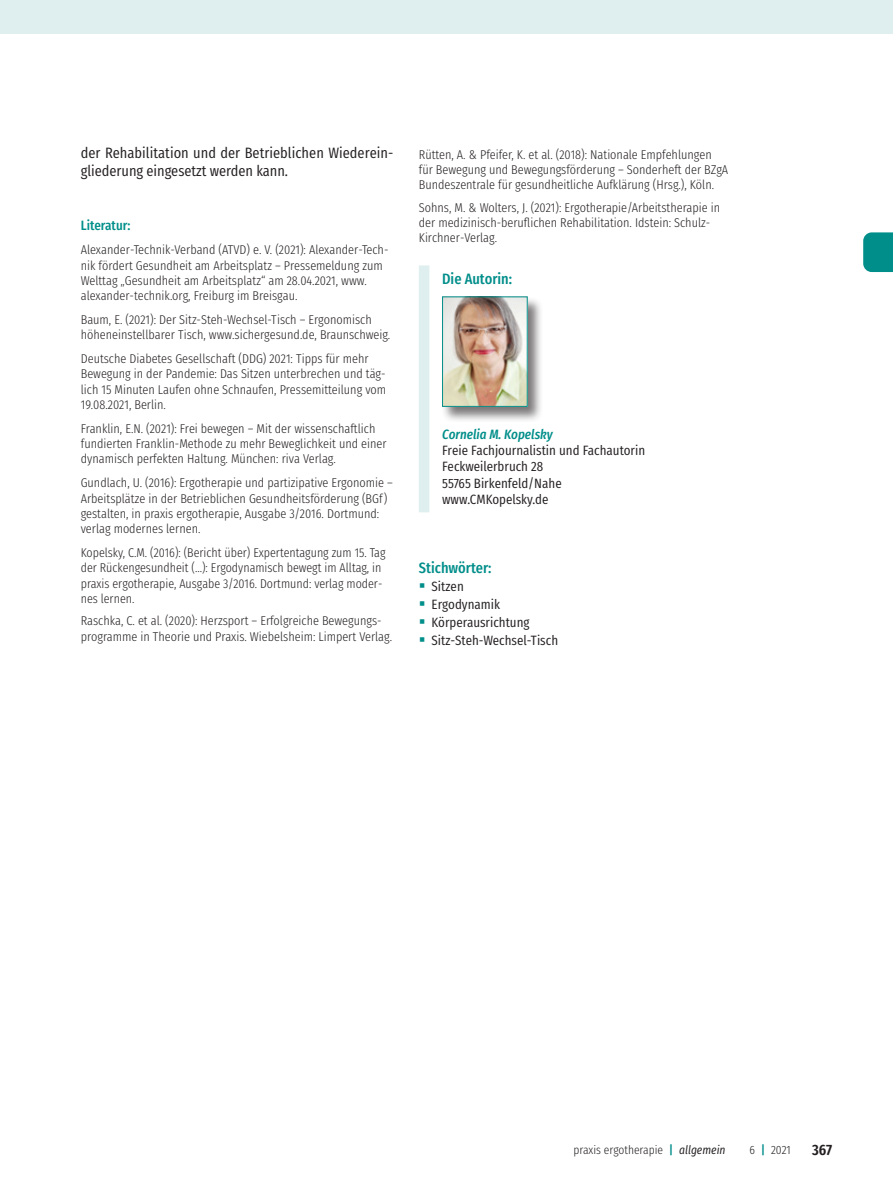
<style>
.page{position:relative;width:893px;height:1191px;background:#fff}
.page>*{position:absolute;margin:0;border:0;box-sizing:border-box;transform-origin:0 0}
.t1{font:15px/18px "Fira Sans Condensed";color:#231f20}
.t2{font:500 15px "Fira Sans Condensed";color:#008e8a}
.t3{font:600 15px "Fira Sans Condensed";color:#231f20}
.t4{font:13.5px/16.2px "Fira Sans Condensed";color:#231f20}
.t5{font:italic 500 13.5px "Fira Sans Condensed";color:#008e8a}
.t6{font:500 13.5px "Fira Sans Condensed";color:#008e8a}
.t7{font:300 12.75px/15.3px "Fira Sans Condensed";color:#231f20}
.t8{font:300 12px "Fira Sans Condensed";color:#231f20}
.s1{font-weight:500;color:#008e8a}
.s2{font-weight:400;font-style:italic}
</style>
<div class="page">
<svg style="left:863px;top:232px;width:30px;height:40px"></svg>
<div style="left:0;top:0;width:893px;height:34px;background:#dfefef"></div>
<div style="left:419px;top:265px;width:10px;height:247px;background:#dfefef"></div>
<div style="left:441px;top:295px;width:102px;height:128px;background:#231f20;opacity:.6"></div>
<img style="left:444px;top:298px;width:82px;height:107px">
<div style="left:442px;top:296px;width:86px;height:111px;border:1px solid #008e8a"></div>
<p class="t1" style="left:81px;top:142px;width:314px">der Rehabilitation und der Betrieblichen Wiederein&shy;gliederung eingesetzt werden kann.</p>
<p class="t6" style="left:81px;top:213px;width:51px">Literatur:</p>
<p class="t7" style="left:81px;top:241px;width:309px">Alexander-Technik-Verband (ATVD) e. V. (2021): Alexander-Tech&shy;nik fördert Gesundheit am Arbeitsplatz – Pressemeldung zum Welttag „Gesundheit am Arbeitsplatz“ am 28.04.2021, www. alexander-technik.org, Freiburg im Breisgau.</p>
<p class="t7" style="left:81px;top:310px;width:311px">Baum, E. (2021): Der Sitz-Steh-Wechsel-Tisch – Ergonomisch höheneinstellbarer Tisch, www.sichergesund.de, Braunschweig.</p>
<p class="t7" style="left:81px;top:349px;width:307px">Deutsche Diabetes Gesellschaft (DDG) 2021: Tipps für mehr Bewegung in der Pandemie: Das Sitzen unterbrechen und täg&shy;lich 15 Minuten Laufen ohne Schnaufen, Pressemitteilung vom 19.08.2021, Berlin.</p>
<p class="t7" style="left:81px;top:419px;width:307px">Franklin, E.N. (2021): Frei bewegen – Mit der wissenschaftlich fundierten Franklin-Methode zu mehr Beweglichkeit und einer dynamisch perfekten Haltung. München: riva Verlag.</p>
<p class="t7" style="left:81px;top:474px;width:314px">Gundlach, U. (2016): Ergotherapie und partizipative Ergonomie – Arbeitsplätze in der Betrieblichen Gesundheitsförderung (BGf) gestalten, in praxis ergotherapie, Ausgabe 3/2016. Dortmund: verlag modernes lernen.</p>
<p class="t7" style="left:81px;top:543px;width:306px">Kopelsky, C.M. (2016): (Bericht über) Expertentagung zum 15. Tag der Rückengesundheit (…): Ergodynamisch bewegt im Alltag, in praxis ergotherapie, Ausgabe 3/2016. Dortmund: verlag moder&shy;nes lernen.</p>
<p class="t7" style="left:81px;top:612px;width:313px">Raschka, C. et al. (2020): Herzsport – Erfolgreiche Bewegungs&shy;programme in Theorie und Praxis. Wiebelsheim: Limpert Verlag.</p>
<p class="t7" style="left:419px;top:145px;width:311px">Rütten, A. &amp; Pfeifer, K. et al. (2018): Nationale Empfehlungen für Bewegung und Bewegungsförderung – Sonderheft der BZgA<br>Bundeszentrale für gesundheitliche Aufklärung (Hrsg.), Köln.</p>
<p class="t7" style="left:419px;top:198px;width:303px">Sohns, M. &amp; Wolters, J. (2021): Ergotherapie/Arbeitstherapie in der medizinisch-beruflichen Rehabilitation. Idstein: Schulz-<br>Kirchner-Verlag.</p>
<p class="t2" style="left:442px;top:265px;width:71px">Die Autorin:</p>
<p class="t5" style="left:442px;top:425px;width:112px">Cornelia M. Kopelsky</p>
<p class="t4" style="left:442px;top:441px;width:205px">Freie Fachjournalistin und Fachautorin<br>Feckweilerbruch 28<br>55765 Birkenfeld/Nahe www.CMKopelsky.de</p>
<p class="t2" style="left:419px;top:553px;width:74px">Stichwörter:</p>
<p class="t4" style="left:432px;top:575px;width:128px;line-height:18px">Sitzen<br>Ergodynamik<br>Körperausrichtung<br>Sitz-Steh-Wechsel-Tisch</p>
<p class="t8" style="left:573px;top:1139px;width:154px">praxis ergotherapie <span class="s1">|</span> <span class="s2">allgemein</span></p>
<p class="t8" style="left:749px;top:1139px;width:43px">6 <span class="s1">|</span> 2021</p>
<p class="t3" style="left:812px;top:1135px;width:22px">367</p>
</div>
